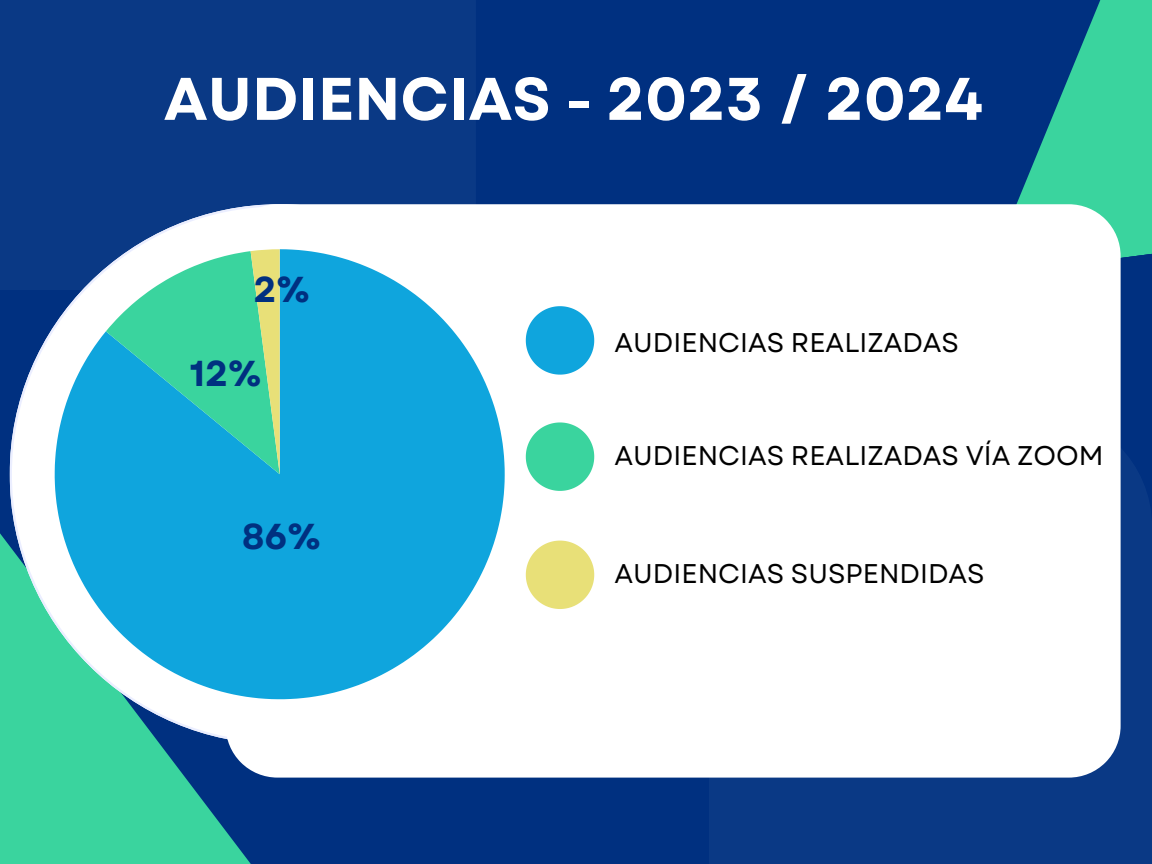
<style>
.page{position:relative;width:1152px;height:864px;background:#003080}
.page>*{position:absolute;margin:0;border:0;box-sizing:border-box;transform-origin:0 0}
.t1{font:700 60px "Garet";color:#fff}
.t2{font:700 36px "Garet";color:#003080}
.t3{font:27px "Garet";color:#000}
</style>
<div class="page">
<div style="left:0;top:0;width:476px;height:290px;background:#0a3985"></div>
<div style="left:709px;top:412px;width:443px;height:452px;background:#0a3985"></div>
<svg style="left:0;top:464px;width:251px;height:400px;fill:#3ad49e"></svg>
<svg style="left:1016px;top:0;width:136px;height:258px;fill:#3ad49e"></svg>
<svg style="left:10px;top:209px;width:216px;height:535px"></svg>
<div style="left:226px;top:204px;width:895px;height:574px;background:#fff"></div>
<svg style="left:55px;top:249px;width:450px;height:450px;background:#41b6e1"></svg>
<svg style="left:106px;top:249px;width:174px;height:225px;background:#4fc9b9"></svg>
<svg style="left:526px;top:422px;width:68px;height:69px;background:#64ddb2"></svg>
<svg style="left:526px;top:306px;width:68px;height:69px;background:#42b8e4"></svg>
<svg style="left:526px;top:541px;width:68px;height:68px;background:#ece693"></svg>
<h1 class="t1" style="left:164px;top:56px;width:821px">AUDIENCIAS - 2023 / 2024</h1>
<p class="t2" style="left:253px;top:263px;width:58px">2%</p>
<h2 class="t2" style="left:190px;top:347px;width:73px">12%</h2>
<h2 class="t2" style="left:242px;top:511px;width:80px">86%</h2>
<h2 class="t3" style="left:615px;top:323px;width:346px">AUDIENCIAS REALIZADAS</h2>
<p class="t3" style="left:615px;top:436px;width:490px">AUDIENCIAS REALIZADAS VÍA ZOOM</p>
<p class="t3" style="left:615px;top:554px;width:372px">AUDIENCIAS SUSPENDIDAS</p>
</div>
